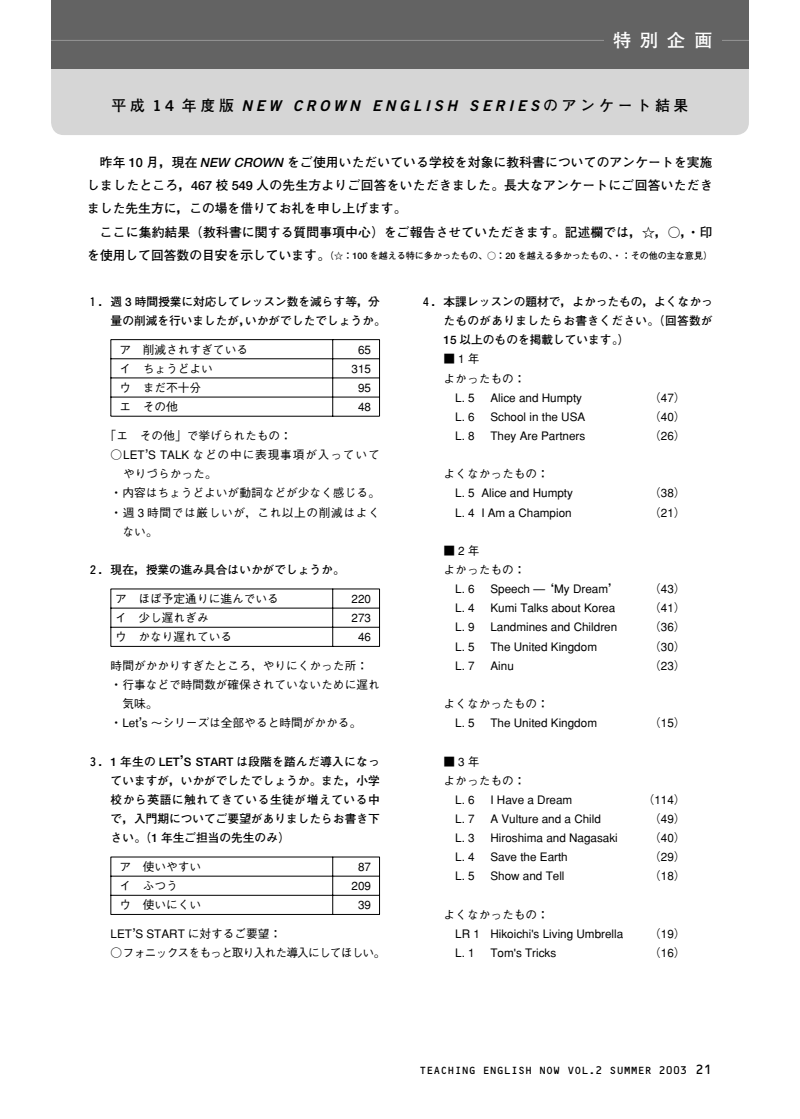
<style>
.page{position:relative;width:800px;height:1119px;background:#fff}
.page>*{position:absolute;margin:0;border:0;box-sizing:border-box;transform-origin:0 0}
.t1{font:700 18px "Futo Go B101";color:#fff}
.t2{font:italic 14.85px "Trade Gothic Bold Two";letter-spacing:.25em;color:#000}
.t3{font:700 12.75px/23.4px "Futo Go B101";letter-spacing:.01em;color:#000;text-align:justify}
.t4{font:500 11.7px/19.2px "Gothic BBB";color:#000}
.t5{font:700 11.7px/19.2px "Futo Go B101";color:#000;text-align:justify}
.t6{font:500 11.7px "Gothic BBB";letter-spacing:.07em;color:#000}
.t7{font:500 11.7px "Gothic BBB";letter-spacing:-.07em;color:#000}
.t8{font:500 11.7px "Gothic BBB";letter-spacing:.05em;color:#000}
.t9{font:10.65px "OCRB";letter-spacing:-.06em;color:#000}
.t10{font:700 9px "Futo Go B101";color:#000}
.s1{font-family:"Futo Go B101";font-weight:700;font-style:normal}
.s2{font-style:normal}
.s3{font-style:italic}
.s4{font-size:12.75px}
.s5{font-family:"Helvetica";font-weight:400;font-size:14.85px}
.s6{font-family:"Helvetica";font-size:14.85px}
</style>
<div class="page">
<div style="left:51px;top:68px;width:697px;height:67px;background:#d6d6d6"></div>
<div style="left:51px;top:0;width:697px;height:68px;background:#636363"></div>
<hr style="left:51px;top:40px;width:697px;height:1px;background:#939393">
<hr style="left:111px;top:339px;width:221px;height:1px;background:#000">
<hr style="left:333px;top:339px;width:46px;height:1px;background:#000">
<hr style="left:111px;top:358px;width:222px;height:1px;background:#000">
<hr style="left:333px;top:358px;width:46px;height:1px;background:#000">
<hr style="left:111px;top:377px;width:222px;height:1px;background:#000">
<hr style="left:333px;top:377px;width:46px;height:1px;background:#000">
<hr style="left:111px;top:397px;width:222px;height:1px;background:#000">
<svg style="left:111px;top:340px;width:1px;height:76px"></svg>
<hr style="left:333px;top:397px;width:46px;height:1px;background:#000">
<svg style="left:332px;top:339px;width:1px;height:78px"></svg>
<svg style="left:379px;top:340px;width:1px;height:76px"></svg>
<hr style="left:111px;top:416px;width:221px;height:1px;background:#000">
<hr style="left:333px;top:416px;width:46px;height:1px;background:#000">
<hr style="left:111px;top:588px;width:221px;height:1px;background:#000">
<hr style="left:333px;top:588px;width:46px;height:1px;background:#000">
<hr style="left:111px;top:607px;width:222px;height:1px;background:#000">
<hr style="left:333px;top:607px;width:46px;height:1px;background:#000">
<hr style="left:111px;top:627px;width:222px;height:1px;background:#000">
<svg style="left:111px;top:589px;width:1px;height:57px"></svg>
<hr style="left:333px;top:627px;width:46px;height:1px;background:#000">
<svg style="left:332px;top:588px;width:1px;height:59px"></svg>
<svg style="left:379px;top:589px;width:1px;height:57px"></svg>
<hr style="left:111px;top:646px;width:221px;height:1px;background:#000">
<hr style="left:333px;top:646px;width:46px;height:1px;background:#000">
<hr style="left:111px;top:856px;width:221px;height:1px;background:#000">
<hr style="left:333px;top:856px;width:46px;height:1px;background:#000">
<hr style="left:111px;top:875px;width:222px;height:1px;background:#000">
<hr style="left:333px;top:875px;width:46px;height:1px;background:#000">
<hr style="left:111px;top:894px;width:222px;height:1px;background:#000">
<svg style="left:111px;top:857px;width:1px;height:57px"></svg>
<hr style="left:333px;top:894px;width:46px;height:1px;background:#000">
<svg style="left:332px;top:856px;width:1px;height:59px"></svg>
<svg style="left:379px;top:857px;width:1px;height:57px"></svg>
<hr style="left:111px;top:914px;width:221px;height:1px;background:#000">
<hr style="left:333px;top:914px;width:46px;height:1px;background:#000">
<div style="left:604px;top:13px;width:117px;height:55px;background:#636363"></div>
<h1 class="t1" style="left:613px;top:30px;width:101px">特別企画</h1>
<p class="t2" style="left:111px;top:96px;width:578px"><span class="s1">平成</span> <span class="s2">14</span> <span class="s1">年度版</span> NEW CROWN ENGLISH SERIES <span class="s1">のアンケート結果</span></p>
<p class="t3" style="left:87px;top:150px;width:627px;text-indent:13px">昨年 10 月，現在 <span class="s3">NEW CROWN</span>をご使用いただいている学校を対象に教科書についてのアンケートを実施しましたところ，467 校 549 人の先生方よりご回答をいただきました。長大なアンケートにご回答いただきました先生方に，この場を借りてお礼を申し上げます。</p>
<p class="t3" style="left:100px;top:220px;width:614px">ここに集約結果（教科書に関する質問事項中心）をご報告させていただきます。記述欄では，☆，○，・印</p>
<p class="t10" style="left:87px;top:250px;width:626px"><span class="s4">を使用して回答数の目安を示しています。</span>（☆：100 を越える特に多かったもの、○：20 を越える多かったもの、・：その他の主な意見）</p>
<p class="t5" style="left:111px;top:292px;width:276px;text-indent:-23px">１． 週 3 時間授業に対応してレッスン数を減らす等，分量の削減を行いましたが，いかがでしたでしょうか。</p>
<p class="t4" style="left:119px;top:340px;width:130px">ア　削減されすぎている</p>
<p class="t4" style="left:358px;top:340px;width:15px">65</p>
<p class="t4" style="left:119px;top:359px;width:95px">イ　ちょうどよい</p>
<p class="t4" style="left:351px;top:359px;width:21px">315</p>
<p class="t4" style="left:119px;top:378px;width:83px">ウ　まだ不十分</p>
<p class="t4" style="left:358px;top:378px;width:15px">95</p>
<p class="t4" style="left:119px;top:397px;width:60px">エ　その他</p>
<p class="t4" style="left:358px;top:397px;width:15px">48</p>
<p class="t4" style="left:105px;top:426px;width:189px">「エ　その他」で挙げられたもの：</p>
<p class="t6" style="left:111px;top:448px;width:270px">○ LET<span class="s5">’</span>S TALK などの中に表現事項が入っていて</p>
<p class="t4" style="left:123px;top:464px;width:95px">やりづらかった。</p>
<p class="t4" style="left:99px;top:484px;width:282px">　・内容はちょうどよいが動詞などが少なく感じる。</p>
<p class="t8" style="left:99px;top:505px;width:282px">　・ 週 3 時間では厳しいが，これ以上の削減はよく</p>
<p class="t4" style="left:122px;top:522px;width:37px">ない。</p>
<p class="t5" style="left:87px;top:560px;width:259px">２． 現在，授業の進み具合はいかがでしょうか。</p>
<p class="t4" style="left:115px;top:589px;width:165px">ア　ほぼ予定通りに進んでいる</p>
<p class="t4" style="left:351px;top:589px;width:21px">220</p>
<p class="t4" style="left:115px;top:608px;width:95px">イ　少し遅れぎみ</p>
<p class="t4" style="left:351px;top:608px;width:21px">273</p>
<p class="t4" style="left:115px;top:627px;width:118px">ウ　かなり遅れている</p>
<p class="t4" style="left:358px;top:627px;width:15px">46</p>
<p class="t4" style="left:111px;top:656px;width:259px">時間がかかりすぎたところ，やりにくかった所：</p>
<p class="t4" style="left:99px;top:675px;width:282px">　・ 行事などで時間数が確保されていないために遅れ</p>
<p class="t4" style="left:122px;top:694px;width:37px">気味。</p>
<p class="t4" style="left:99px;top:713px;width:264px">　・Let<span class="s5">’</span>s ～シリーズは全部やると時間がかかる。</p>
<p class="t5" style="left:111px;top:751px;width:271px;text-indent:-23px">３． 1 年生の LET<span class="s6">’</span>S START は段階を踏んだ導入になっていますが，いかがでしたでしょうか。また，小学校から英語に触れてきている生徒が増えている中で，入門期についてご要望がありましたらお書き下さい。（1 年生ご担当の先生のみ）</p>
<p class="t4" style="left:119px;top:857px;width:83px">ア　使いやすい</p>
<p class="t4" style="left:358px;top:857px;width:15px">87</p>
<p class="t4" style="left:119px;top:876px;width:60px">イ　ふつう</p>
<p class="t4" style="left:351px;top:876px;width:21px">209</p>
<p class="t4" style="left:119px;top:895px;width:83px">ウ　使いにくい</p>
<p class="t4" style="left:358px;top:895px;width:15px">39</p>
<p class="t4" style="left:111px;top:924px;width:172px">LET<span class="s5">’</span>S START に対するご要望：</p>
<p class="t7" style="left:111px;top:945px;width:276px">○ フォニックスをもっと取り入れた導入にしてほしい。</p>
<p class="t5" style="left:443px;top:292px;width:270px;text-indent:-23px">４． 本課レッスンの題材で，よかったもの，よくなかったものがありましたらお書きください。（回答数が15 以上のものを掲載しています。）</p>
<p class="t4" style="left:443px;top:350px;width:37px">■1年</p>
<p class="t4" style="left:443px;top:369px;width:83px">よかったもの：</p>
<p class="t4" style="left:455px;top:388px;width:21px">L. 5</p>
<p class="t4" style="left:490px;top:388px;width:93px">Alice and Humpty</p>
<p class="t4" style="left:649px;top:388px;width:38px">（47）</p>
<p class="t4" style="left:455px;top:407px;width:21px">L. 6</p>
<p class="t4" style="left:490px;top:407px;width:96px">School in the USA</p>
<p class="t4" style="left:649px;top:407px;width:38px">（40）</p>
<p class="t4" style="left:455px;top:426px;width:21px">L. 8</p>
<p class="t4" style="left:490px;top:426px;width:96px">They Are Partners</p>
<p class="t4" style="left:649px;top:426px;width:38px">（26）</p>
<p class="t4" style="left:455px;top:464px;width:119px;text-indent:-12px">よくなかったもの：<br>L. 5 Alice and Humpty</p>
<p class="t4" style="left:649px;top:484px;width:38px">（38）</p>
<p class="t4" style="left:455px;top:503px;width:118px">L. 4 I Am a Champion</p>
<p class="t4" style="left:649px;top:503px;width:38px">（21）</p>
<p class="t4" style="left:443px;top:541px;width:37px">■2年</p>
<p class="t4" style="left:443px;top:560px;width:83px">よかったもの：</p>
<p class="t4" style="left:455px;top:579px;width:21px">L. 6</p>
<p class="t4" style="left:490px;top:579px;width:131px">Speech ̶ ‘My Dream’</p>
<p class="t4" style="left:649px;top:579px;width:38px">（43）</p>
<p class="t4" style="left:455px;top:598px;width:21px">L. 4</p>
<p class="t4" style="left:490px;top:598px;width:126px">Kumi Talks about Korea</p>
<p class="t4" style="left:649px;top:598px;width:38px">（41）</p>
<p class="t4" style="left:455px;top:618px;width:21px">L. 9</p>
<p class="t4" style="left:490px;top:618px;width:128px">Landmines and Children</p>
<p class="t4" style="left:649px;top:618px;width:38px">（36）</p>
<p class="t4" style="left:455px;top:637px;width:21px">L. 5</p>
<p class="t4" style="left:490px;top:637px;width:108px">The United Kingdom</p>
<p class="t4" style="left:649px;top:637px;width:38px">（30）</p>
<p class="t4" style="left:455px;top:656px;width:21px">L. 7</p>
<p class="t4" style="left:490px;top:656px;width:25px">Ainu</p>
<p class="t4" style="left:649px;top:656px;width:38px">（23）</p>
<p class="t4" style="left:455px;top:694px;width:95px;text-indent:-12px">よくなかったもの：<br>L. 5</p>
<p class="t4" style="left:490px;top:713px;width:108px">The United Kingdom</p>
<p class="t4" style="left:649px;top:713px;width:38px">（15）</p>
<p class="t4" style="left:443px;top:751px;width:37px">■3年</p>
<p class="t4" style="left:443px;top:771px;width:83px">よかったもの：</p>
<p class="t4" style="left:455px;top:790px;width:21px">L. 6</p>
<p class="t4" style="left:490px;top:790px;width:83px">I Have a Dream</p>
<p class="t4" style="left:642px;top:790px;width:44px">（114）</p>
<p class="t4" style="left:455px;top:809px;width:21px">L. 7</p>
<p class="t4" style="left:490px;top:809px;width:112px">A Vulture and a Child</p>
<p class="t4" style="left:649px;top:809px;width:38px">（49）</p>
<p class="t4" style="left:455px;top:828px;width:21px">L. 3</p>
<p class="t4" style="left:490px;top:828px;width:129px">Hiroshima and Nagasaki</p>
<p class="t4" style="left:649px;top:828px;width:38px">（40）</p>
<p class="t4" style="left:455px;top:847px;width:21px">L. 4</p>
<p class="t4" style="left:490px;top:847px;width:79px">Save the Earth</p>
<p class="t4" style="left:649px;top:847px;width:38px">（29）</p>
<p class="t4" style="left:455px;top:866px;width:21px">L. 5</p>
<p class="t4" style="left:490px;top:866px;width:76px">Show and Tell</p>
<p class="t4" style="left:649px;top:866px;width:38px">（18）</p>
<p class="t4" style="left:455px;top:905px;width:169px;text-indent:-12px">よくなかったもの：<br>LR 1 Hikoichi's Living Umbrella</p>
<p class="t4" style="left:649px;top:924px;width:38px">（19）</p>
<p class="t4" style="left:455px;top:943px;width:21px">L. 1</p>
<p class="t4" style="left:490px;top:943px;width:67px">Tom's Tricks</p>
<p class="t4" style="left:649px;top:943px;width:38px">（16）</p>
<p class="t9" style="left:419px;top:1064px;width:295px">TEACHING ENGLISH NOW VOL.2 SUMMER 2003 <span class="s4">21</span></p>
</div>
